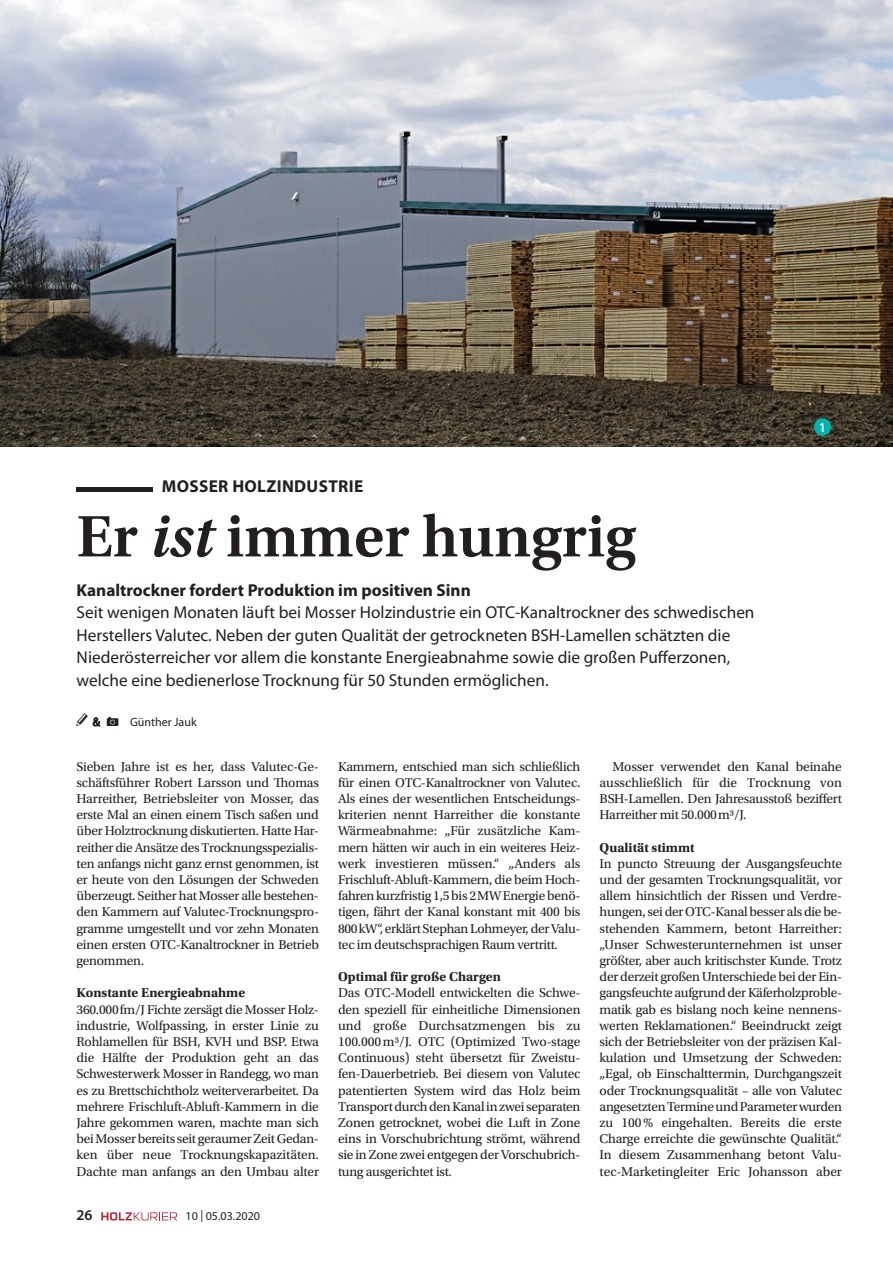
<style>
.page{position:relative;width:893px;height:1263px;background:#fff}
.page>*{position:absolute;margin:0;border:0;box-sizing:border-box;transform-origin:0 0}
.t1{font:600 61.5px "Utopia Std";color:#231f20}
.t2{font:17.25px/22.5px "Myriad Pro";color:#231f20}
.t3{font:700 17.25px "Myriad Pro";color:#231f20}
.t4{font:700 17.25px "Myriad Pro";letter-spacing:.02em;color:#231f20}
.t5{font:600 15px "Myriad Pro";color:#231f20}
.t6{font:13.5px/16.2px "Utopia Std";letter-spacing:-.02em;color:#231f20;text-align:justify}
.t7{font:700 13.5px "Utopia Std";color:#231f20}
.t8{font:600 13.5px "Myriad Pro";color:#fff}
.t9{font:12px "Myriad Pro";color:#231f20}
.s1{font-style:italic}
</style>
<div class="page">
<img style="left:0;top:0;width:893px;height:446px">
<div style="left:814px;top:418px;width:17px;height:18px;background:#00b5ac;border-radius:50%"></div>
<svg style="left:101px;top:1212px;width:76px;height:8px"></svg>
<svg style="left:92px;top:717px;width:9px;height:10px"></svg>
<p class="t8" style="left:819px;top:418px;width:9px">1</p>
<p class="t4" style="left:162px;top:475px;width:203px">MOSSER HOLZINDUSTRIE</p>
<h1 class="t1" style="left:77px;top:502px;width:561px">Er <span class="s1">ist</span> immer hungrig</h1>
<p class="t3" style="left:77px;top:579px;width:396px">Kanaltrockner fordert Produktion im positiven Sinn</p>
<p class="t2" style="left:77px;top:601px;width:679px">Seit wenigen Monaten läuft bei Mosser Holzindustrie ein OTC-Kanaltrockner des schwedischen Herstellers Valutec. Neben der guten Qualität der getrockneten BSH-Lamellen schätzten die Niederösterreicher vor allem die konstante Energieabnahme sowie die großen Pufferzonen, welche eine bedienerlose Trocknung für 50 Stunden ermöglichen.</p>
<p class="t9" style="left:130px;top:714px;width:68px">Günther Jauk</p>
<p class="t6" style="left:77px;top:758px;width:244px">Sieben Jahre ist es her, dass Valutec-Ge&shy;schäftsführer Robert Larsson und Thomas Harreither, Betriebsleiter von Mosser, das erste Mal an einen einem Tisch saßen und über Holztrocknung diskutierten. Hatte Har&shy;reither die Ansätze des Trocknungsspezialis&shy;ten anfangs nicht ganz ernst genommen, ist er heute von den Lösungen der Schweden überzeugt. Seither hat Mosser alle bestehen&shy;den Kammern auf Valutec-Trocknungspro&shy;gramme umgestellt und vor zehn Monaten einen ersten OTC-Kanaltrockner in Betrieb genommen.</p>
<p class="t7" style="left:77px;top:985px;width:170px">Konstante Energieabnahme</p>
<p class="t6" style="left:77px;top:1001px;width:244px">360.000fm/J Fichte zersägt die Mosser Holz&shy;industrie, Wolfpassing, in erster Linie zu Rohlamellen für BSH, KVH und BSP. Etwa die Hälfte der Produktion geht an das Schwesterwerk Mosser in Randegg, wo man es zu Brettschichtholz weiterverarbeitet. Da mehrere Frischluft-Abluft-Kammern in die Jahre gekommen waren, machte man sich bei Mosser bereits seit geraumer Zeit Gedan&shy;ken über neue Trocknungskapazitäten.<br>Dachte man anfangs an den Umbau alter</p>
<p class="t6" style="left:338px;top:758px;width:244px">Kammern, entschied man sich schließlich für einen OTC-Kanaltrockner von Valutec.<br>Als eines der wesentlichen Entscheidungs&shy;kriterien nennt Harreither die konstante Wärmeabnahme: „Für zusätzliche Kam&shy;mern hätten wir auch in ein weiteres Heiz&shy;werk investieren müssen.“ „Anders als Frischluft-Abluft-Kammern, die beim Hoch&shy;fahren kurzfristig 1,5 bis 2MW Energie benö&shy;tigen, fährt der Kanal konstant mit 400 bis 800kW“, erklärt Stephan Lohmeyer, der Valu&shy;tec im deutschsprachigen Raum vertritt.</p>
<p class="t7" style="left:338px;top:969px;width:164px">Optimal für große Chargen</p>
<p class="t6" style="left:338px;top:985px;width:244px">Das OTC-Modell entwickelten die Schwe&shy;den speziell für einheitliche Dimensionen und große Durchsatzmengen bis zu 100.000m3/J. OTC (Optimized Two-stage Continuous) steht übersetzt für Zweistu&shy;fen-Dauerbetrieb. Bei diesem von Valutec patentierten System wird das Holz beim Transport durch den Kanal in zwei separaten Zonen getrocknet, wobei die Luft in Zone eins in Vorschubrichtung strömt, während sie in Zone zwei entgegen der Vorschubrich&shy;tung ausgerichtet ist.</p>
<p class="t6" style="left:600px;top:758px;width:244px;text-indent:13px">Mosser verwendet den Kanal beinahe ausschließlich für die Trocknung von BSH-Lamellen. Den Jahresausstoß beziffert Harreither mit 50.000m3/J.</p>
<p class="t7" style="left:600px;top:839px;width:97px">Qualität stimmt</p>
<p class="t6" style="left:600px;top:855px;width:244px">In puncto Streuung der Ausgangsfeuchte und der gesamten Trocknungsqualität, vor allem hinsichtlich der Rissen und Verdre&shy;hungen, sei der OTC-Kanal besser als die be&shy;stehenden Kammern, betont Harreither: „Unser Schwesterunternehmen ist unser größter, aber auch kritischster Kunde. Trotz der derzeit großen Unterschiede bei der Ein&shy;gangsfeuchte aufgrund der Käferholzproble&shy;matik gab es bislang noch keine nennens&shy;werten Reklamationen.“ Beeindruckt zeigt sich der Betriebsleiter von der präzisen Kal&shy;kulation und Umsetzung der Schweden: „Egal, ob Einschalttermin, Durchgangszeit oder Trocknungsqualität – alle von Valutec angesetzten Termine und Parameter wurden zu 100% eingehalten. Bereits die erste Charge erreichte die gewünschte Qualität.“ In diesem Zusammenhang betont Valu&shy;tec-Marketingleiter Eric Johansson aber</p>
<p class="t5" style="left:77px;top:1206px;width:18px">26</p>
<p class="t9" style="left:186px;top:1209px;width:76px">10 | 05.03.2020</p>
</div>
